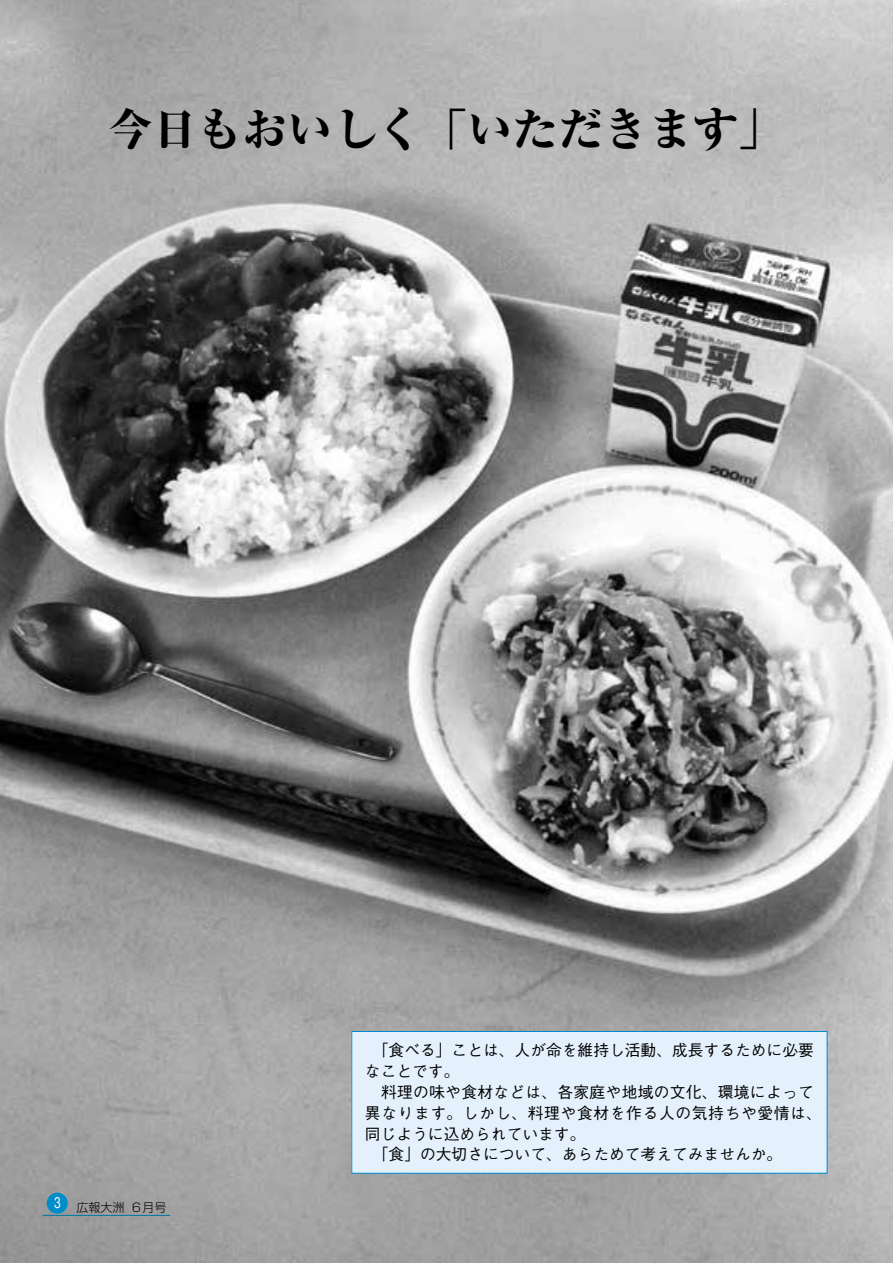
<style>
.page{position:relative;width:893px;height:1263px;background:#fff}
.page>*{position:absolute;margin:0;border:0;box-sizing:border-box;transform-origin:0 0}
.広報おおず本文{font:800 45px "Ryumin Pr 5";color:#000}
.広報おおず本文-2{font:500 15.75px/20.9px "Gothic BBB Pr 5";letter-spacing:.02em;color:#000}
.広報おおず本文-3{font:500 15.75px/20.9px "Gothic BBB Pr 5";color:#000}
.t1{font:300 12px "Shin Go Pr 5";color:#000}
</style>
<div class="page">
<img style="left:0;top:0;width:893px;height:1263px">
<div style="left:352px;top:1031px;width:475px;height:142px;background:#e4f1fc"></div>
<div style="left:351px;top:1031px;width:477px;height:143px;border:1px solid #008cc8"></div>
<hr style="left:43px;top:1215px;width:127px;height:1px;background:#0075a5">
<div style="left:47px;top:1192px;width:21px;height:22px;background:#008cc8;border-radius:50%"></div>
<p class="広報おおず本文" style="left:108px;top:94px;width:676px">今日もおいしく「いただきます」</p>
<p class="t1" style="left:54px;top:1198px;width:114px"><sup>3</sup> 広報大洲 ６月号</p>
<p class="広報おおず本文-3" style="left:365px;top:1038px;width:450px;text-indent:8px">「食べる」ことは、人が命を維持し活動、成長するために必要なことです。</p>
<p class="広報おおず本文-2" style="left:365px;top:1080px;width:458px">　料理の味や食材などは、各家庭や地域の文化、環境によって異なります。しかし、料理や食材を作る人の気持ちや愛情は、同じように込められています。　</p>
<p class="広報おおず本文-3" style="left:373px;top:1143px;width:411px">「食」の大切さについて、あらためて考えてみませんか。</p>
</div>
